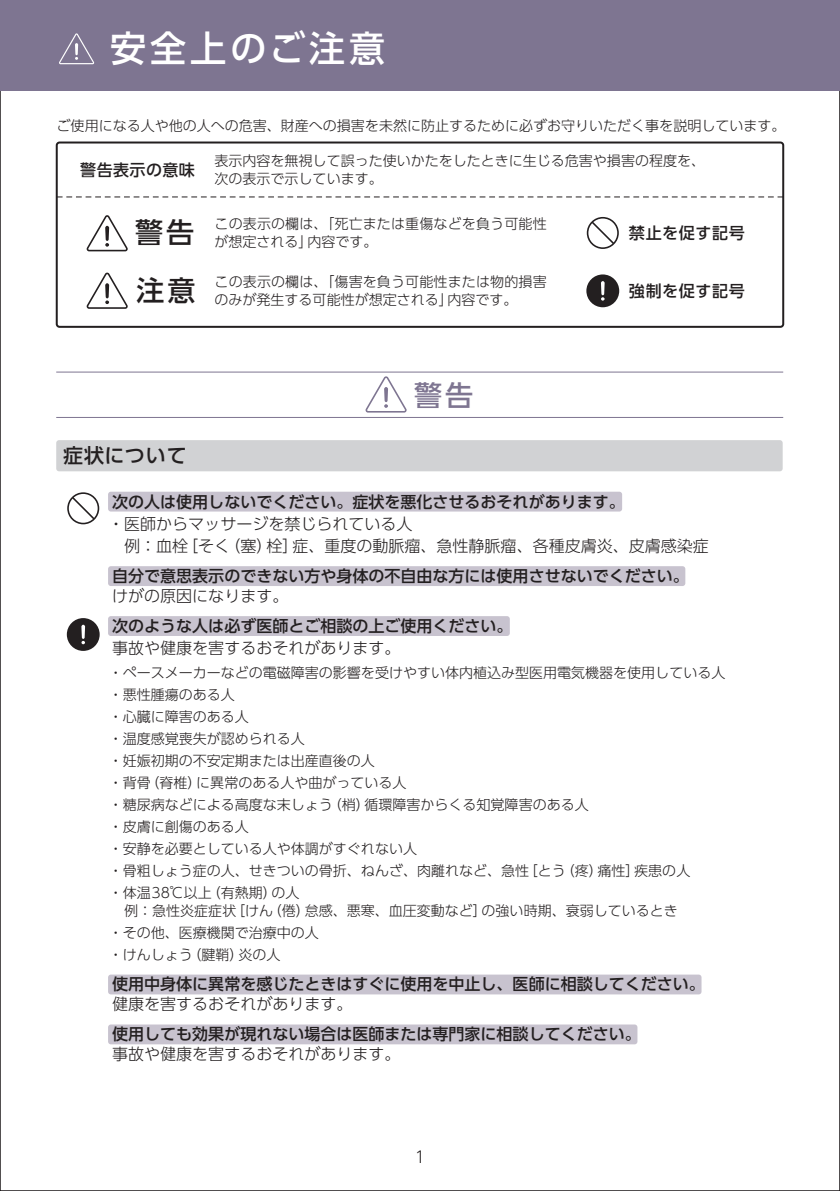
<style>
.page{position:relative;width:840px;height:1191px;background:#fff}
.page>*{position:absolute;margin:0;border:0;box-sizing:border-box;transform-origin:0 0}
.t1{font:500 36px "UD Shin Go Pro";letter-spacing:.11em;color:#fff}
.t2{font:500 28px "UD Shin Go Pro";color:#7e7591}
.t3{font:500 20px "UD Shin Go Pro";letter-spacing:.04em;color:#231f20}
.t4{font:500 16px "UD Shin Go Pro";color:#231f20}
.t5{font:300 16px/22px "UD Shin Go Pro";color:#231f20}
.t6{font:500 16px "UD Shin Go Pro";letter-spacing:.04em;color:#231f20}
.t7{font:500 16px "UD Shin Go Pro";letter-spacing:.025em;color:#231f20}
.t8{font:300 14px/22px "UD Shin Go Pro";color:#231f20}
</style>
<div class="page">
<div style="left:0;top:0;width:839px;height:90px;background:#7e7591"></div>
<div style="left:108px;top:492px;width:513px;height:19px;background:#c8c3cf;border-radius:3px"></div>
<div style="left:108px;top:566px;width:577px;height:20px;background:#c8c3cf;border-radius:3px"></div>
<div style="left:108px;top:974px;width:593px;height:20px;background:#c8c3cf;border-radius:3px"></div>
<div style="left:108px;top:1024px;width:529px;height:20px;background:#c8c3cf;border-radius:3px"></div>
<div style="left:108px;top:616px;width:401px;height:20px;background:#c8c3cf;border-radius:3px"></div>
<div style="left:56px;top:141px;width:727px;height:187px;border:2px solid #231f20;border-radius:3px"></div>
<svg style="left:57px;top:196px;width:725px;height:1px"></svg>
<div style="left:587px;top:276px;width:30px;height:30px;background:#231f20;border-radius:50%"></div>
<div style="left:586px;top:274px;width:33px;height:33px;border:2px solid #231f20;border-radius:50%"></div>
<svg style="left:601px;top:281px;width:3px;height:20px"></svg>
<div style="left:68px;top:619px;width:30px;height:30px;background:#231f20;border-radius:50%"></div>
<div style="left:67px;top:618px;width:33px;height:33px;border:2px solid #231f20;border-radius:50%"></div>
<svg style="left:81px;top:625px;width:4px;height:19px"></svg>
<div style="left:586px;top:217px;width:32px;height:32px;border:2px solid #231f20;border-radius:50%"></div>
<svg style="left:589px;top:220px;width:26px;height:26px"></svg>
<svg style="left:86px;top:272px;width:42px;height:37px"></svg>
<svg style="left:86px;top:215px;width:42px;height:37px"></svg>
<svg style="left:59px;top:33px;width:35px;height:31px"></svg>
<div style="left:67px;top:492px;width:32px;height:32px;border:2px solid #231f20;border-radius:50%"></div>
<svg style="left:70px;top:495px;width:26px;height:26px"></svg>
<div style="left:56px;top:440px;width:726px;height:31px;background:#d1d2d4;border-radius:3px"></div>
<hr style="left:56px;top:417px;width:726px;height:1px;background:#7e7591">
<hr style="left:56px;top:371px;width:726px;height:1px;background:#7e7591">
<svg style="left:365px;top:376px;width:42px;height:37px"></svg>
<h1 class="t1" style="left:110px;top:19px;width:276px">安全上のご注意</h1>
<p class="t8" style="left:57px;top:114px;width:730px">ご使用になる人や他の人への危害、財産への損害を未然に防止するために必ずお守りいただく事を説明しています。</p>
<p class="t8" style="left:214px;top:151px;width:492px;line-height:18px">表示内容を無視して誤った使いかたをしたときに生じる危害や損害の程度を、次の表示で示しています。</p>
<p class="t7" style="left:80px;top:157px;width:116px">警告表示の意味</p>
<p class="t8" style="left:135px;top:214px;width:413px;line-height:18px;text-indent:79px">この表示の欄は、「死亡または重傷などを負う可能性<sup>警告</sup> が想定される」内容です。</p>
<p class="t8" style="left:136px;top:272px;width:411px;line-height:18px;text-indent:78px">この表示の欄は、「傷害を負う可能性または物的損害<sup>注意</sup> のみが発生する可能性が想定される」内容です。</p>
<h3 class="t3" style="left:63px;top:439px;width:125px">症状について</h3>
<h2 class="t2" style="left:414px;top:373px;width:60px">警告</h2>
<p class="t6" style="left:628px;top:220px;width:117px">禁止を促す記号</p>
<p class="t6" style="left:628px;top:278px;width:117px">強制を促す記号</p>
<p class="t4" style="left:112px;top:489px;width:514px">次の人は使用しないでください。症状を悪化させるおそれがあります。</p>
<p class="t5" style="left:124px;top:512px;width:585px;text-indent:-16px">・医師からマッサージを禁じられている人<br>例：血栓［そく（塞）栓］症、重度の動脈瘤、急性静脈瘤、各種皮膚炎、皮膚感染症</p>
<p class="t4" style="left:112px;top:563px;width:578px">自分で意思表示のできない方や身体の不自由な方には使用させないでください。</p>
<p class="t5" style="left:112px;top:584px;width:177px">けがの原因になります。</p>
<p class="t4" style="left:112px;top:613px;width:402px">次のような人は必ず医師とご相談の上ご使用ください。</p>
<p class="t5" style="left:112px;top:636px;width:289px">事故や健康を害するおそれがあります。</p>
<p class="t8" style="left:109px;top:661px;width:618px">・ペースメーカーなどの電磁障害の影響を受けやすい体内植込み型医用電気機器を使用している人・悪性腫瘍のある人<br>・心臓に障害のある人<br>・温度感覚喪失が認められる人<br>・妊娠初期の不安定期または出産直後の人<br>・背骨（脊椎）に異常のある人や曲がっている人<br>・糖尿病などによる高度な末しょう（梢）循環障害からくる知覚障害のある人<br>・皮膚に創傷のある人<br>・安静を必要としている人や体調がすぐれない人<br>・骨粗しょう症の人、せきついの骨折、ねんざ、肉離れなど、急性［とう（疼）痛性］疾患の人<br>・体温38℃以上（有熱期）の人</p>
<p class="t8" style="left:109px;top:899px;width:570px;text-indent:15px">例：急性炎症症状［けん（倦）怠感、悪寒、血圧変動など］の強い時期、衰弱しているとき・その他、医療機関で治療中の人<br>・けんしょう（腱鞘）炎の人</p>
<p class="t4" style="left:112px;top:971px;width:594px">使用中身体に異常を感じたときはすぐに使用を中止し、医師に相談してください。</p>
<p class="t5" style="left:112px;top:992px;width:241px">健康を害するおそれがあります。</p>
<p class="t4" style="left:112px;top:1021px;width:530px">使用しても効果が現れない場合は医師または専門家に相談してください。</p>
<p class="t5" style="left:112px;top:1042px;width:289px">事故や健康を害するおそれがあります。</p>
<p class="t5" style="left:414px;top:1145px;width:12px">1</p>
</div>
